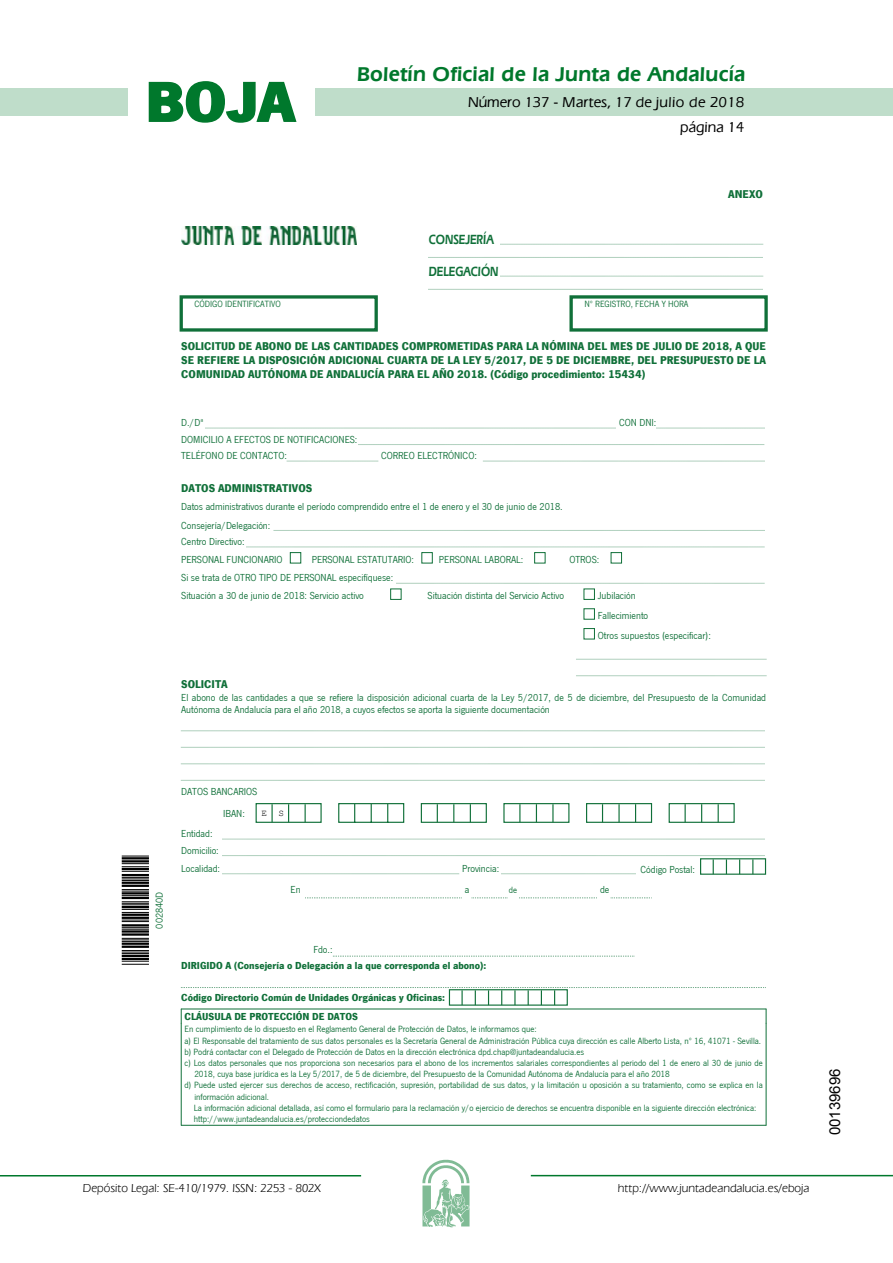
<style>
.page{position:relative;width:893px;height:1263px;background:#fff}
.page>*{position:absolute;margin:0;border:0;box-sizing:border-box;transform-origin:0 0}
.t1{font:700 57.75px "News Got T";color:#00782c;scale:1.14 1}
.t2{font:600 21px "Eras IT Cby BT";letter-spacing:.01em;color:#00782c}
.t3{font:500 15px/24.5px "Eras IT Cby BT";color:#000;text-align:right}
.t4{font:15px "Arial";color:#000}
.t5{font:600 13.95px "Eras IT Cby BT";color:#107039;scale:.8 1}
.t6{font:12px "Eras IT Cby BT";color:#000}
.t7{font:700 11.7px/14px "News Got T";color:#107039;text-align:justify}
.t8{font:10.5px/16.5px "News Got T";color:#107039}
.t9{font:700 10.5px/18.9px "News Got T";color:#107039}
.t10{font:9.3px "News Got T";color:#107039}
.t11{font:9.3px "Courier New";color:#000}
</style>
<div class="page">
<div style="left:315px;top:88px;width:577px;height:28px;background:#bfddca"></div>
<div style="left:0;top:88px;width:128px;height:28px;background:#bfddca"></div>
<hr style="left:0;top:1175px;width:361px;height:2px;background:#00782c">
<svg style="left:422px;top:1159px;width:47px;height:68px"></svg>
<hr style="left:531px;top:1175px;width:361px;height:1px;background:#00782c">
<svg style="left:148px;top:81px;width:149px;height:42px"></svg>
<img style="left:181px;top:227px;width:175px;height:18px">
<svg style="left:500px;top:244px;width:263px;height:1px"></svg>
<svg style="left:428px;top:257px;width:335px;height:1px"></svg>
<svg style="left:500px;top:276px;width:263px;height:1px"></svg>
<svg style="left:428px;top:289px;width:335px;height:1px"></svg>
<div style="left:179px;top:295px;width:199px;height:37px;border:3px solid #107039"></div>
<div style="left:569px;top:295px;width:198px;height:37px;border:3px solid #107039"></div>
<svg style="left:205px;top:428px;width:411px;height:1px"></svg>
<svg style="left:656px;top:428px;width:108px;height:1px"></svg>
<svg style="left:358px;top:444px;width:406px;height:1px"></svg>
<svg style="left:287px;top:461px;width:91px;height:1px"></svg>
<svg style="left:483px;top:461px;width:281px;height:1px"></svg>
<svg style="left:274px;top:530px;width:490px;height:1px"></svg>
<svg style="left:246px;top:547px;width:518px;height:1px"></svg>
<div style="left:290px;top:552px;width:11px;height:11px;border:1px solid #107039"></div>
<div style="left:534px;top:552px;width:11px;height:11px;border:1px solid #107039"></div>
<div style="left:610px;top:552px;width:11px;height:11px;border:1px solid #107039"></div>
<svg style="left:396px;top:583px;width:368px;height:1px"></svg>
<div style="left:390px;top:589px;width:11px;height:11px;border:1px solid #107039"></div>
<div style="left:583px;top:589px;width:11px;height:11px;border:1px solid #107039"></div>
<div style="left:583px;top:628px;width:11px;height:11px;border:1px solid #107039"></div>
<svg style="left:576px;top:659px;width:190px;height:1px"></svg>
<svg style="left:576px;top:675px;width:190px;height:1px"></svg>
<svg style="left:181px;top:731px;width:583px;height:1px"></svg>
<svg style="left:181px;top:747px;width:583px;height:1px"></svg>
<svg style="left:181px;top:764px;width:583px;height:1px"></svg>
<svg style="left:181px;top:780px;width:583px;height:1px"></svg>
<svg style="left:305px;top:898px;width:157px;height:1px"></svg>
<svg style="left:471px;top:898px;width:36px;height:1px"></svg>
<svg style="left:519px;top:898px;width:78px;height:1px"></svg>
<svg style="left:610px;top:898px;width:40px;height:1px"></svg>
<svg style="left:333px;top:956px;width:301px;height:1px"></svg>
<hr style="left:181px;top:1125px;width:585px;height:1px;background:#107039">
<hr style="left:765px;top:1023px;width:1px;height:103px;background:#107039">
<hr style="left:181px;top:1023px;width:1px;height:103px;background:#107039">
<svg style="left:122px;top:961px;width:27px;height:4px"></svg>
<hr style="left:122px;top:958px;width:27px;height:2px;background:#000">
<hr style="left:122px;top:955px;width:27px;height:2px;background:#000">
<svg style="left:122px;top:950px;width:27px;height:4px"></svg>
<hr style="left:122px;top:946px;width:27px;height:2px;background:#000">
<hr style="left:122px;top:943px;width:27px;height:2px;background:#000">
<svg style="left:122px;top:938px;width:27px;height:4px"></svg>
<hr style="left:122px;top:933px;width:27px;height:3px;background:#000">
<hr style="left:122px;top:930px;width:27px;height:3px;background:#000">
<svg style="left:122px;top:920px;width:27px;height:10px"></svg>
<hr style="left:122px;top:917px;width:27px;height:2px;background:#000">
<hr style="left:122px;top:914px;width:27px;height:2px;background:#000">
<svg style="left:122px;top:889px;width:27px;height:24px"></svg>
<hr style="left:122px;top:885px;width:27px;height:2px;background:#000">
<hr style="left:122px;top:882px;width:27px;height:2px;background:#000">
<svg style="left:122px;top:863px;width:27px;height:18px"></svg>
<hr style="left:122px;top:860px;width:27px;height:3px;background:#000">
<hr style="left:122px;top:857px;width:27px;height:2px;background:#000">
<svg style="left:122px;top:856px;width:27px;height:1px"></svg>
<svg style="left:222px;top:803px;width:544px;height:72px"></svg>
<svg style="left:181px;top:987px;width:585px;height:36px"></svg>
<h1 class="t1" style="left:145px;top:68px;width:133px">BOJA</h1>
<h2 class="t2" style="left:357px;top:62px;width:390px">Boletín Oficial de la Junta de Andalucía</h2>
<h3 class="t3" style="left:468px;top:90px;width:278px">Número 137 - Martes, 17 de julio de 2018 página 14</h3>
<h3 class="t5" style="left:429px;top:231px;width:83px">CONSEJERÍA</h3>
<h3 class="t5" style="left:429px;top:263px;width:89px">DELEGACIÓN</h3>
<p class="t7" style="left:728px;top:187px;width:36px">ANEXO</p>
<p class="t10" style="left:194px;top:299px;width:88px">CÓDIGO IDENTIFICATIVO</p>
<p class="t10" style="left:584px;top:299px;width:105px">Nº REGISTRO, FECHA Y HORA</p>
<p class="t7" style="left:181px;top:339px;width:586px">SOLICITUD DE ABONO DE LAS CANTIDADES COMPROMETIDAS PARA LA NÓMINA DEL MES DE JULIO DE 2018, A QUE SE REFIERE LA DISPOSICIÓN ADICIONAL CUARTA DE LA LEY 5/2017, DE 5 DE DICIEMBRE, DEL PRESUPUESTO DE LA COMUNIDAD AUTÓNOMA DE ANDALUCÍA PARA EL AÑO 2018. (Código procedimiento: 15434)</p>
<p class="t8" style="left:181px;top:415px;width:24px">D./Dª</p>
<p class="t8" style="left:619px;top:415px;width:39px">CON DNI:</p>
<p class="t8" style="left:181px;top:431px;width:178px">DOMICILIO A EFECTOS DE NOTIFICACIONES:<br>TELÉFONO DE CONTACTO:</p>
<p class="t8" style="left:381px;top:448px;width:97px">CORREO ELECTRÓNICO:</p>
<p class="t7" style="left:181px;top:481px;width:132px">DATOS ADMINISTRATIVOS</p>
<p class="t8" style="left:181px;top:497px;width:383px;line-height:18.6px">Datos administrativos durante el período comprendido entre el 1 de enero y el 30 de junio de 2018.<br>Consejería/Delegación:</p>
<p class="t8" style="left:181px;top:533px;width:103px;line-height:17.9px">Centro Directivo:<br>PERSONAL FUNCIONARIO</p>
<p class="t8" style="left:312px;top:551px;width:104px">PERSONAL ESTATUTARIO:</p>
<p class="t8" style="left:439px;top:551px;width:86px">PERSONAL LABORAL:</p>
<p class="t8" style="left:569px;top:551px;width:31px">OTROS:</p>
<p class="t8" style="left:181px;top:569px;width:213px;line-height:17.9px">Si se trata de OTRO TIPO DE PERSONAL especifíquese:<br>Situación a 30 de junio de 2018: Servicio activo</p>
<p class="t8" style="left:427px;top:588px;width:138px">Situación distinta del Servicio Activo</p>
<p class="t8" style="left:597px;top:586px;width:115px;line-height:19.8px">Jubilación<br>Fallecimiento<br>Otros supuestos (especificar):</p>
<p class="t7" style="left:181px;top:677px;width:48px">SOLICITA</p>
<p class="t8" style="left:181px;top:691px;width:586px;line-height:12.6px">El abono de las cantidades a que se refiere la disposición adicional cuarta de la Ley 5/2017, de 5 de diciembre, del Presupuesto de la Comunidad<br>Autónoma de Andalucía para el año 2018, a cuyos efectos se aporta la siguiente documentación</p>
<p class="t8" style="left:151px;top:929px;width:38px;rotate:-90deg">002840D</p>
<p class="t8" style="left:223px;top:780px;width:36px;line-height:21.9px;text-indent:-42px">DATOS BANCARIOS<br>IBAN:</p>
<p class="t8" style="left:181px;top:826px;width:39px">Entidad:<br>Domicilio:</p>
<p class="t8" style="left:181px;top:860px;width:40px">Localidad:</p>
<p class="t8" style="left:462px;top:860px;width:39px">Provincia:</p>
<p class="t8" style="left:640px;top:861px;width:56px">Código Postal:</p>
<p class="t8" style="left:290px;top:882px;width:11px">En</p>
<p class="t8" style="left:464px;top:882px;width:6px">a</p>
<p class="t10" style="left:509px;top:885px;width:10px">de</p>
<p class="t8" style="left:600px;top:882px;width:11px">de</p>
<p class="t11" style="left:261px;top:807px;width:24px">E S</p>
<p class="t8" style="left:313px;top:942px;width:21px">Fdo.:</p>
<p class="t9" style="left:181px;top:956px;width:307px">DIRIGIDO A (Consejería o Delegación a la que corresponda el abono):</p>
<p class="t9" style="left:184px;top:988px;width:262px;text-indent:-3px">Código Directorio Común de Unidades Orgánicas y Oficinas:<br>CLÁUSULA DE PROTECCIÓN DE DATOS</p>
<p class="t10" style="left:184px;top:1024px;width:353px">En cumplimiento de lo dispuesto en el Reglamento General de Protección de Datos, le informamos que:</p>
<p class="t10" style="left:184px;top:1035px;width:578px">a) El Responsable del tratamiento de sus datos personales es la Secretaría General de Administración Pública cuya dirección es calle Alberto Lista, nº 16, 41071 - Sevilla.</p>
<p class="t10" style="left:184px;top:1047px;width:401px">b) Podrá contactar con el Delegado de Protección de Datos en la dirección electrónica dpd.chap@juntadeandalucia.es</p>
<p class="t10" style="left:184px;top:1058px;width:579px">c) Los datos personales que nos proporciona son necesarios para el abono de los incrementos salariales correspondientes al periodo del 1 de enero al 30 de junio de</p>
<p class="t10" style="left:194px;top:1069px;width:477px">2018, cuya base jurídica es la Ley 5/2017, de 5 de diciembre, del Presupuesto de la Comunidad Autónoma de Andalucía para el año 2018</p>
<p class="t10" style="left:184px;top:1080px;width:579px">d) Puede usted ejercer sus derechos de acceso, rectificación, supresión, portabilidad de sus datos, y la limitación u oposición a su tratamiento, como se explica en la</p>
<p class="t10" style="left:194px;top:1091px;width:76px">información adicional.</p>
<p class="t10" style="left:194px;top:1103px;width:564px">La información adicional detallada, así como el formulario para la reclamación y/o ejercicio de derechos se encuentra disponible en la siguiente dirección electrónica:</p>
<p class="t10" style="left:194px;top:1114px;width:177px">http://www.juntadeandalucia.es/protecciondedatos</p>
<p class="t6" style="left:83px;top:1181px;width:239px">Depósito Legal: SE-410/1979. ISSN: 2253 - 802X</p>
<p class="t6" style="left:618px;top:1181px;width:193px">http://www.juntadeandalucia.es/eboja</p>
<h3 class="t4" style="left:825px;top:1135px;width:68px;rotate:-90deg">00139696</h3>
</div>
